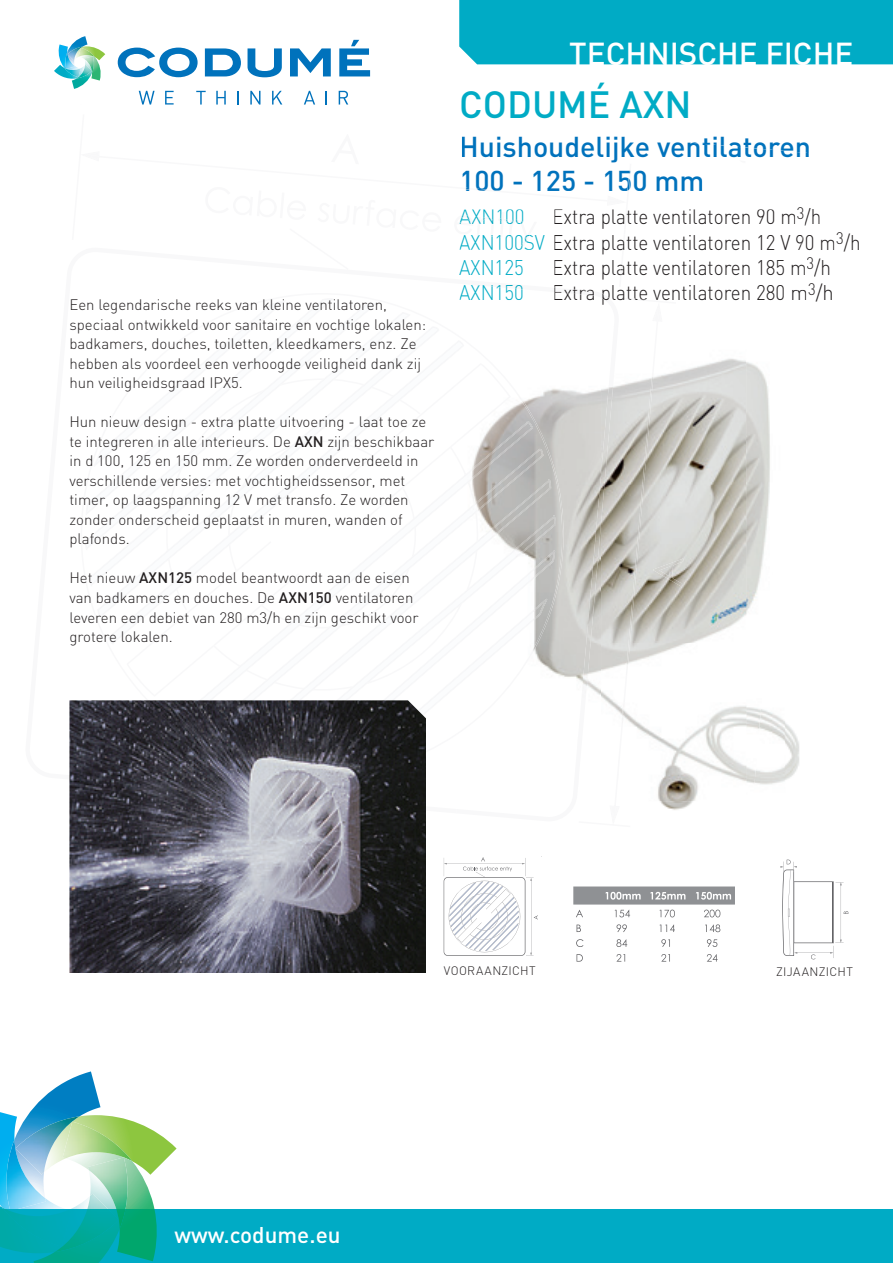
<style>
.page{position:relative;width:893px;height:1263px;background:#fff}
.page>*{position:absolute;margin:0;border:0;box-sizing:border-box;transform-origin:0 0}
.t1{font:500 37.5px "DIN";color:#00abc5}
.t2{font:500 31.35px "DIN";color:#fff}
.t3{font:500 28.5px/34.2px "DIN";color:#0072bc}
.t4{font:500 22.5px "DIN";color:#fff}
.t5{font:300 21px/25.2px "DIN Pro";color:#231f20;scale:.9 1}
.t6{font:300 21px "DIN Pro";color:#00abc5;scale:.96 1}
.t7{font:300 21px "DIN Pro";color:#00abc5;scale:.9 1}
.t8{font:300 15px/19.5px "DIN";color:#231f20}
.t9{font:300 12.15px "DIN";letter-spacing:.02em;color:#231f20}
.s1{font-weight:500}
.s2{color:#00abc5}
</style>
<div class="page">
<div style="left:0;top:1209px;width:893px;height:54px;background:#00abc5"></div>
<svg style="left:118px;top:40px;width:252px;height:37px"></svg>
<svg style="left:139px;top:91px;width:16px;height:14px"></svg>
<svg style="left:165px;top:91px;width:9px;height:14px"></svg>
<svg style="left:196px;top:91px;width:10px;height:14px"></svg>
<svg style="left:216px;top:91px;width:10px;height:14px"></svg>
<svg style="left:237px;top:91px;width:2px;height:14px"></svg>
<svg style="left:250px;top:91px;width:10px;height:14px"></svg>
<svg style="left:272px;top:91px;width:10px;height:14px"></svg>
<svg style="left:304px;top:91px;width:11px;height:14px"></svg>
<svg style="left:326px;top:91px;width:1px;height:14px"></svg>
<svg style="left:339px;top:91px;width:9px;height:14px"></svg>
<svg style="left:54px;top:36px;width:51px;height:53px"></svg>
<svg style="left:0;top:1071px;width:177px;height:190px"></svg>
<div style="left:459px;top:0;width:434px;height:64px;background:#00abc5"></div>
<img style="left:794px;top:732px;width:5px;height:42px">
<img style="left:542px;top:358px;width:252px;height:443px">
<img style="left:660px;top:801px;width:33px;height:9px">
<img style="left:618px;top:358px;width:40px;height:443px">
<img style="left:579px;top:789px;width:39px;height:12px">
<img style="left:653px;top:558px;width:30px;height:28px">
<img style="left:578px;top:358px;width:40px;height:431px">
<img style="left:542px;top:736px;width:36px;height:65px">
<img style="left:524px;top:395px;width:18px;height:39px">
<img style="left:533px;top:434px;width:33px;height:219px">
<img style="left:533px;top:646px;width:14px;height:40px">
<img style="left:533px;top:608px;width:21px;height:37px">
<img style="left:533px;top:516px;width:22px;height:92px">
<img style="left:524px;top:480px;width:26px;height:88px">
<img style="left:524px;top:450px;width:19px;height:78px">
<img style="left:524px;top:422px;width:8px;height:70px">
<img style="left:69px;top:700px;width:357px;height:273px">
<svg style="left:93px;top:299px;width:431px;height:468px"></svg>
<svg style="left:577px;top:924px;width:4px;height:8px"></svg>
<svg style="left:617px;top:924px;width:10px;height:8px"></svg>
<svg style="left:659px;top:924px;width:16px;height:8px"></svg>
<svg style="left:705px;top:924px;width:15px;height:8px"></svg>
<svg style="left:576px;top:939px;width:7px;height:8px"></svg>
<svg style="left:616px;top:939px;width:11px;height:8px"></svg>
<svg style="left:661px;top:939px;width:9px;height:8px"></svg>
<svg style="left:707px;top:939px;width:10px;height:8px"></svg>
<svg style="left:576px;top:954px;width:7px;height:8px"></svg>
<svg style="left:616px;top:954px;width:9px;height:8px"></svg>
<svg style="left:661px;top:954px;width:9px;height:8px"></svg>
<svg style="left:707px;top:954px;width:11px;height:8px"></svg>
<svg style="left:573px;top:886px;width:162px;height:31px"></svg>
<svg style="left:780px;top:860px;width:68px;height:99px"></svg>
<p class="t8" style="left:69px;top:295px;width:358px">Een legendarische reeks van kleine ventilatoren, speciaal ontwikkeld voor sanitaire en vochtige lokalen: badkamers, douches, toiletten, kleedkamers, enz. Ze hebben als voordeel een verhoogde veiligheid dank zij hun veiligheidsgraad IPX5.</p>
<p class="t8" style="left:69px;top:412px;width:366px">Hun nieuw design - extra platte uitvoering - laat toe ze te integreren in alle interieurs. De <span class="s1">AXN</span> zijn beschikbaar in d 100, 125 en 150 mm. Ze worden onderverdeeld in verschillende versies: met vochtigheidssensor, met timer, op laagspanning 12 V met transfo. Ze worden zonder onderscheid geplaatst in muren, wanden of plafonds.</p>
<p class="t8" style="left:69px;top:568px;width:351px">Het nieuw <span class="s1">AXN125</span> model beantwoordt aan de eisen van badkamers en douches. De <span class="s1">AXN150</span> ventilatoren leveren een debiet van 280 m3/h en zijn geschikt voor grotere lokalen.</p>
<h2 class="t2" style="left:569px;top:33px;width:286px">TECHNISCHE FICHE</h2>
<h1 class="t1" style="left:459px;top:81px;width:234px">CODUMÉ AXN</h1>
<h3 class="t3" style="left:459px;top:128px;width:353px">Huishoudelijke ventilatoren<br>100 - 125 - 150 mm</h3>
<h3 class="t6" style="left:459px;top:203px;width:70px">AXN100</h3>
<h3 class="t5" style="left:459px;top:203px;width:447px;text-indent:93px">Extra platte ventilatoren 90 m<sup>3</sup>/h<br><span class="s2">AXN100SV</span> Extra platte ventilatoren 12 V 90 m<sup>3</sup>/h<br><span class="s2">AXN125</span></h3>
<h3 class="t5" style="left:552px;top:254px;width:311px">Extra platte ventilatoren 185 m<sup>3</sup>/h</h3>
<h3 class="t7" style="left:459px;top:278px;width:73px">AXN150</h3>
<h3 class="t5" style="left:552px;top:279px;width:314px">Extra platte ventilatoren 280 m<sup>3</sup>/h</h3>
<h3 class="t4" style="left:174px;top:1220px;width:168px">www.codume.eu</h3>
<p class="t9" style="left:444px;top:963px;width:93px">VOORAANZICHT</p>
<p class="t9" style="left:776px;top:964px;width:78px">ZIJAANZICHT</p>
</div>
